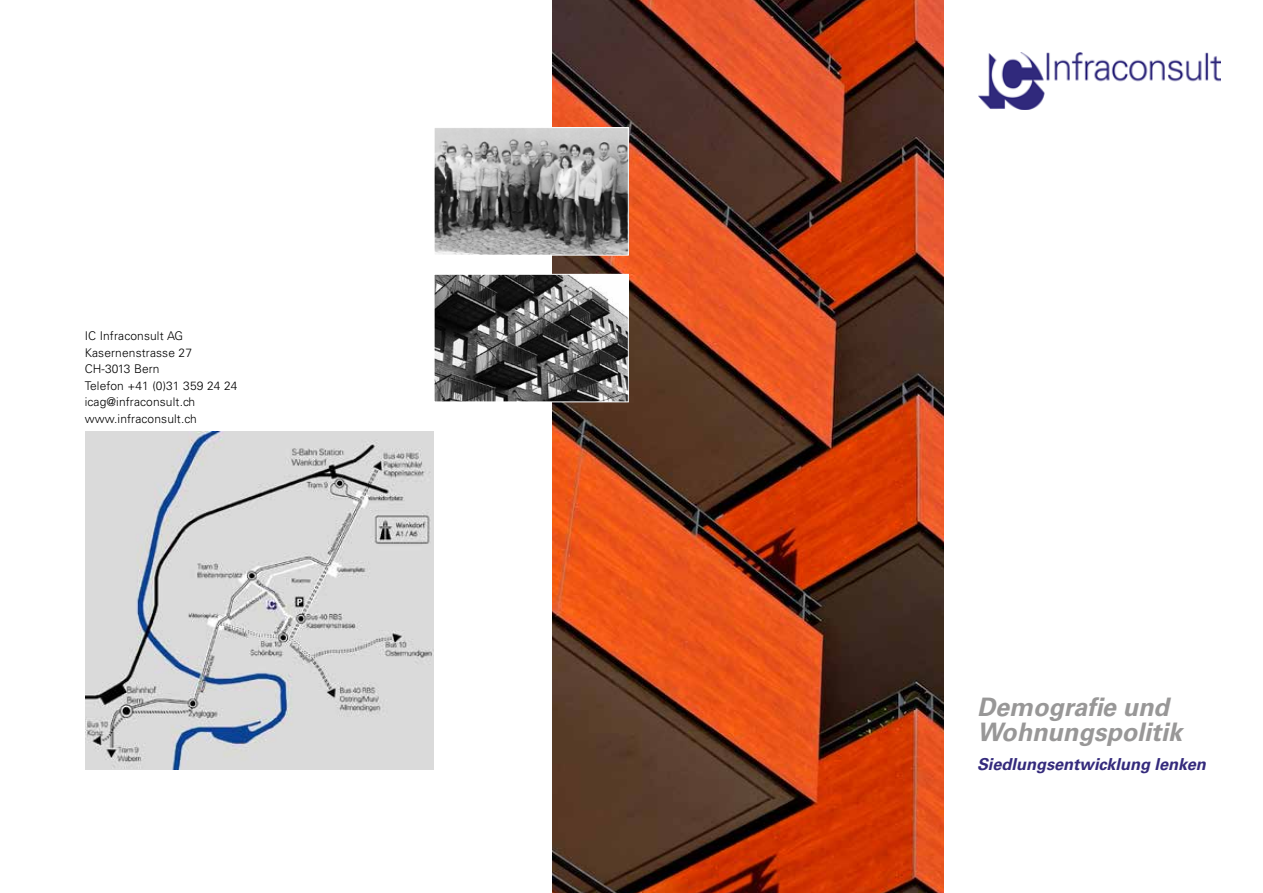
<style>
.page{position:relative;width:1263px;height:893px;background:#fff}
.page>*{position:absolute;margin:0;border:0;box-sizing:border-box;transform-origin:0 0}
.t1{font:italic 700 25.5px/25.5px "Univers LT Std";color:#989797}
.t2{font:italic 700 16.5px "Univers LT Std";color:#342a7c}
.t3{font:300 12px/16.5px "Univers LT Std";letter-spacing:.01em;color:#000}
</style>
<div class="page">
<img style="left:85px;top:431px;width:349px;height:339px">
<img style="left:978px;top:52px;width:242px;height:57px">
<img style="left:553px;top:0;width:391px;height:893px">
<img style="left:436px;top:276px;width:191px;height:124px">
<div style="left:434px;top:274px;width:195px;height:128px;border:1px solid #fff"></div>
<img style="left:436px;top:129px;width:191px;height:125px">
<div style="left:434px;top:127px;width:195px;height:129px;border:1px solid #fff"></div>
<p class="t3" style="left:85px;top:328px;width:154px">IC Infraconsult AG<br>Kasernenstrasse 27<br>CH-3013 Bern<br>Telefon +41 (0)31 359 24 24 icag@infraconsult.ch www.infraconsult.ch</p>
<h1 class="t1" style="left:977px;top:695px;width:207px">Demografie und<br>Wohnungspolitik</h1>
<h2 class="t2" style="left:977px;top:754px;width:230px">Siedlungsentwicklung lenken</h2>
</div>
